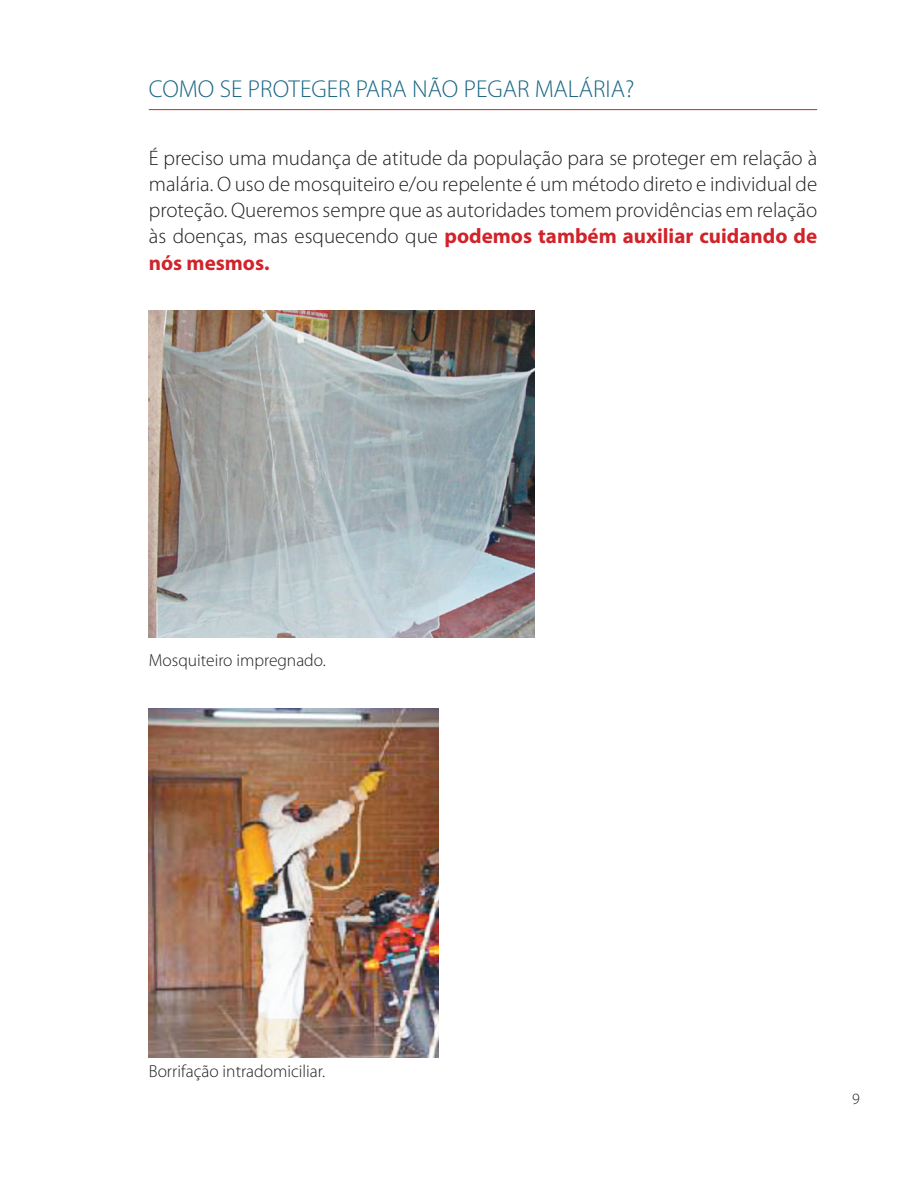
<style>
.page{position:relative;width:918px;height:1191px;background:#fff}
.page>*{position:absolute;margin:0;border:0;box-sizing:border-box;transform-origin:0 0}
.t1{font:300 24.5px "Myriad Pro";color:#1a6685}
.t2{font:300 21px/26.2px "Myriad Pro";color:#231f20;text-align:justify}
.t3{font:300 17.5px "Myriad Pro";color:#231f20}
.t4{font:300 15.75px "Myriad Pro";color:#231f20}
.s1{font-weight:700;color:#d1232a}
</style>
<div class="page">
<hr style="left:149px;top:109px;width:668px;height:1px;background:#d1232a">
<img style="left:149px;top:310px;width:385px;height:327px">
<img style="left:149px;top:708px;width:289px;height:349px">
<p class="t1" style="left:149px;top:75px;width:487px">COMO SE PROTEGER PARA NÃO PEGAR MALÁRIA?</p>
<p class="t2" style="left:149px;top:145px;width:670px">É preciso uma mudança de atitude da população para se proteger em relação à malária. O uso de mosquiteiro e/ou repelente é um método direto e individual de proteção. Queremos sempre que as autoridades tomem providências em relação às doenças, mas esquecendo que <span class="s1">podemos também auxiliar cuidando de nós mesmos.</span></p>
<p class="t3" style="left:149px;top:650px;width:178px">Mosquiteiro impregnado.</p>
<p class="t3" style="left:149px;top:1061px;width:178px">Borrifação intradomiciliar.</p>
<p class="t4" style="left:852px;top:1089px;width:9px">9</p>
</div>
